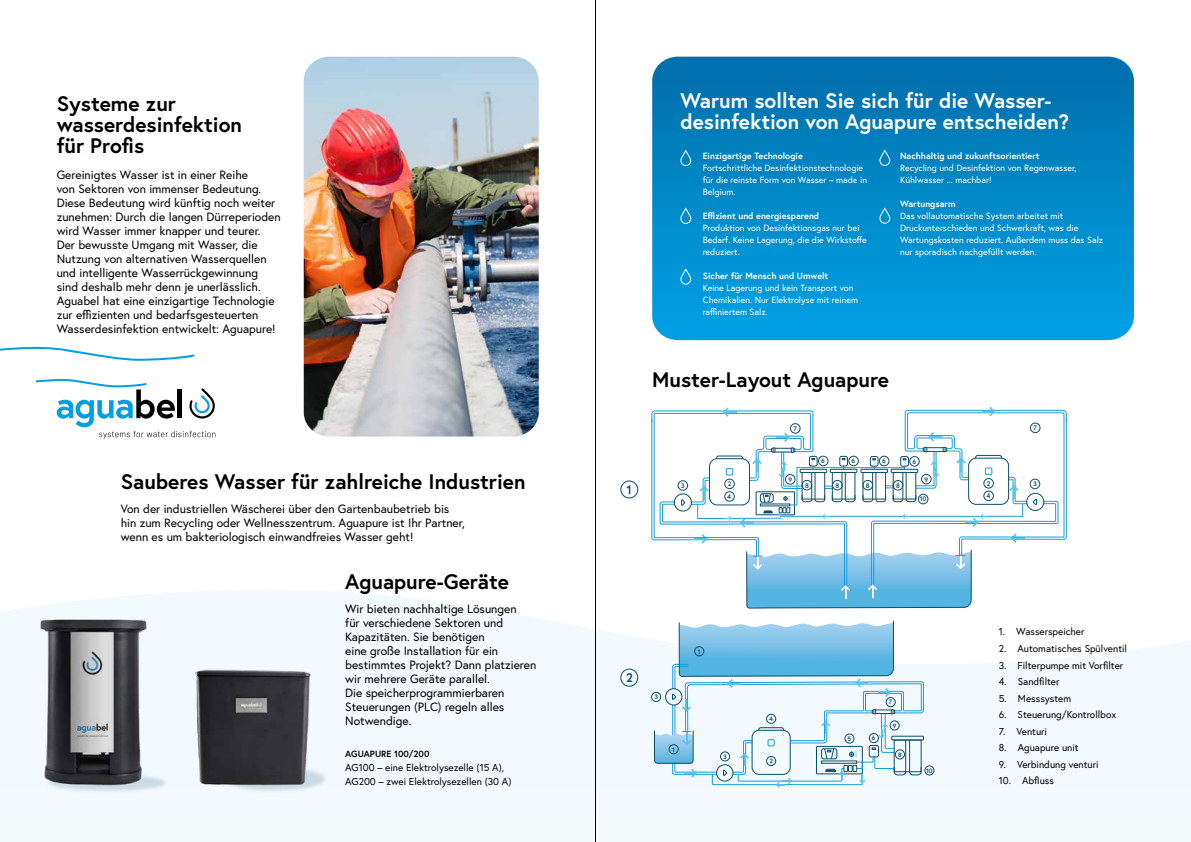
<style>
.page{position:relative;width:1191px;height:842px;background:#fff}
.page>*{position:absolute;margin:0;border:0;box-sizing:border-box;transform-origin:0 0}
.t1{font:700 21px/21px "Europa";color:#000}
.t2{font:700 21px/21px "Europa";color:#fff}
.t3{font:700 12.4px "Europa";color:#0a4f67}
.t4{font:700 12.2px "Europa";color:#0a4f67}
.t5{font:12px/14px "Europa";color:#000}
.t6{font:10px/14px "Europa";color:#000}
.t7{font:9px/12px "Europa";color:#fff}
.t8{font:700 9px "Europa";color:#fff}
.t9{font:700 9px "Europa";color:#000}
.t10{font:700 6.6px/12.6px "Europa";color:#0e4e66}
.t11{font:700 6.3px "Europa";color:#0e4e66}
</style>
<div class="page">
<svg style="left:373px;top:594px;width:818px;height:225px;fill:#f3fafd"></svg>
<svg style="left:652px;top:57px;width:482px;height:283px;background:#0188c7"></svg>
<div style="left:924px;top:765px;width:10px;height:10px;border:1px solid #0e4e66;border-radius:50%"></div>
<div style="left:651px;top:692px;width:10px;height:10px;border:1px solid #0e4e66;border-radius:50%"></div>
<svg style="left:654px;top:620px;width:270px;height:168px"></svg>
<hr style="left:595px;top:0;width:1px;height:842px;background:#000">
<img style="left:304px;top:57px;width:235px;height:379px">
<svg style="left:678px;top:149px;width:14px;height:18px"></svg>
<svg style="left:678px;top:207px;width:14px;height:17px"></svg>
<svg style="left:678px;top:268px;width:14px;height:17px"></svg>
<svg style="left:877px;top:149px;width:14px;height:17px"></svg>
<svg style="left:877px;top:207px;width:14px;height:17px"></svg>
<svg style="left:651px;top:407px;width:416px;height:202px"></svg>
<div style="left:620px;top:480px;width:18px;height:18px;border:1px solid #0a4f67;border-radius:50%"></div>
<div style="left:620px;top:668px;width:18px;height:19px;border:1px solid #0a4f67;border-radius:50%"></div>
<img style="left:0;top:590px;width:373px;height:228px">
<svg style="left:0;top:346px;width:215px;height:92px"></svg>
<h1 class="t1" style="left:57px;top:92px;width:187px">Systeme zur wasserdesinfektion für Profis</h1>
<h1 class="t2" style="left:680px;top:89px;width:390px">Warum sollten Sie sich für die Wasser&shy;desinfektion von Aguapure entscheiden?</h1>
<p class="t8" style="left:702px;top:150px;width:102px">Einzigartige Technologie</p>
<p class="t7" style="left:702px;top:162px;width:166px">Fortschrittliche Desinfektionstechnologie für die reinste Form von Wasser – made in<br>Belgium.</p>
<p class="t8" style="left:702px;top:210px;width:118px">Effizient und energiesparend</p>
<p class="t7" style="left:702px;top:222px;width:166px">Produktion von Desinfektionsgas nur bei<br>Bedarf. Keine Lagerung, die die Wirkstoffe reduziert.</p>
<p class="t8" style="left:702px;top:270px;width:127px">Sicher für Mensch und Umwelt</p>
<p class="t7" style="left:702px;top:282px;width:157px">Keine Lagerung und kein Transport von<br>Chemikalien. Nur Elektrolyse mit reinem raffiniertem Salz.</p>
<p class="t8" style="left:900px;top:150px;width:141px">Nachhaltig und zukunftsorientiert</p>
<p class="t7" style="left:900px;top:162px;width:178px">Recycling und Desinfektion von Regenwasser,<br>Kühlwasser ... machbar!</p>
<p class="t8" style="left:900px;top:198px;width:57px">Wartungsarm</p>
<p class="t7" style="left:900px;top:210px;width:205px">Das vollautomatische System arbeitet mit Druckunterschieden und Schwerkraft, was die Wartungskosten reduziert. Außerdem muss das Salz nur sporadisch nachgefüllt werden.</p>
<p class="t5" style="left:57px;top:168px;width:226px">Gereinigtes Wasser ist in einer Reihe<br>von Sektoren von immenser Bedeutung.<br>Diese Bedeutung wird künftig noch weiter zunehmen: Durch die langen Dürreperioden wird Wasser immer knapper und teurer.<br>Der bewusste Umgang mit Wasser, die Nutzung von alternativen Wasserquellen und intelligente Wasserrückgewinnung sind deshalb mehr denn je unerlässlich.<br>Aguabel hat eine einzigartige Technologie zur effizienten und bedarfsgesteuerten Wasserdesinfektion entwickelt: Aguapure!</p>
<h1 class="t1" style="left:121px;top:471px;width:406px">Sauberes Wasser für zahlreiche Industrien</h1>
<p class="t5" style="left:121px;top:501px;width:345px">Von der industriellen Wäscherei über den Gartenbaubetrieb bis hin zum Recycling oder Wellnesszentrum. Aguapure ist Ihr Partner, wenn es um bakteriologisch einwandfreies Wasser geht!</p>
<h1 class="t1" style="left:345px;top:570px;width:165px">Aguapure-Geräte</h1>
<p class="t5" style="left:345px;top:601px;width:193px">Wir bieten nachhaltige Lösungen<br>für verschiedene Sektoren und<br>Kapazitäten. Sie benötigen<br>eine große Installation für ein bestimmtes Projekt? Dann platzieren wir mehrere Geräte parallel.<br>Die speicherprogrammierbaren<br>Steuerungen (PLC) regeln alles<br>Notwendige.</p>
<p class="t9" style="left:345px;top:748px;width:86px">AGUAPURE 100/200</p>
<p class="t6" style="left:345px;top:760px;width:168px">AG100 – eine Elektrolysezelle (15 A),<br>AG200 – zwei Elektrolysezellen (30 A)</p>
<p class="t4" style="left:626px;top:481px;width:7px">1</p>
<h1 class="t1" style="left:652px;top:369px;width:238px">Muster-Layout Aguapure</h1>
<p class="t10" style="left:681px;top:479px;width:5px">3</p>
<p class="t10" style="left:727px;top:477px;width:6px">2<br>4</p>
<p class="t10" style="left:793px;top:422px;width:5px">7</p>
<p class="t10" style="left:821px;top:455px;width:5px">6</p>
<p class="t10" style="left:851px;top:455px;width:5px">6</p>
<p class="t10" style="left:882px;top:455px;width:5px">6</p>
<p class="t10" style="left:912px;top:455px;width:5px">6</p>
<p class="t10" style="left:788px;top:473px;width:5px">9</p>
<p class="t10" style="left:924px;top:473px;width:5px">9</p>
<p class="t10" style="left:805px;top:479px;width:5px">8</p>
<p class="t10" style="left:835px;top:479px;width:5px">8</p>
<p class="t10" style="left:866px;top:479px;width:5px">8</p>
<p class="t10" style="left:896px;top:479px;width:5px">8</p>
<p class="t10" style="left:919px;top:493px;width:8px">10</p>
<p class="t3" style="left:626px;top:669px;width:8px">2</p>
<p class="t11" style="left:654px;top:693px;width:5px">3</p>
<p class="t11" style="left:672px;top:745px;width:4px">1</p>
<p class="t11" style="left:697px;top:647px;width:4px">1</p>
<p class="t11" style="left:723px;top:752px;width:5px">3</p>
<p class="t11" style="left:769px;top:715px;width:5px">4</p>
<p class="t11" style="left:769px;top:757px;width:5px">2</p>
<p class="t11" style="left:847px;top:734px;width:5px">5</p>
<p class="t11" style="left:872px;top:734px;width:5px">6</p>
<p class="t11" style="left:889px;top:698px;width:5px">7</p>
<p class="t11" style="left:893px;top:721px;width:5px">9</p>
<p class="t11" style="left:898px;top:750px;width:5px">8</p>
<p class="t11" style="left:926px;top:766px;width:8px">10</p>
<p class="t10" style="left:1033px;top:421px;width:5px">7</p>
<p class="t10" style="left:987px;top:477px;width:5px">2</p>
<p class="t10" style="left:1033px;top:477px;width:5px">3</p>
<p class="t10" style="left:986px;top:489px;width:5px">4</p>
<p class="t6" style="left:998px;top:625px;width:87px">1. Wasserspeicher</p>
<p class="t6" style="left:998px;top:641px;width:130px">2. Automatisches Spülventil</p>
<p class="t6" style="left:998px;top:658px;width:126px">3. Filterpumpe mit Vorfilter</p>
<p class="t6" style="left:998px;top:674px;width:62px">4. Sandfilter</p>
<p class="t6" style="left:998px;top:691px;width:74px">5. Messsystem</p>
<p class="t6" style="left:998px;top:707px;width:119px">6. Steuerung/Kontrollbox</p>
<p class="t6" style="left:998px;top:724px;width:50px">7. Venturi</p>
<p class="t6" style="left:998px;top:741px;width:81px">8. Aguapure unit</p>
<p class="t6" style="left:998px;top:757px;width:101px">9. Verbindung venturi</p>
<p class="t6" style="left:998px;top:774px;width:57px">10. Abfluss</p>
</div>
